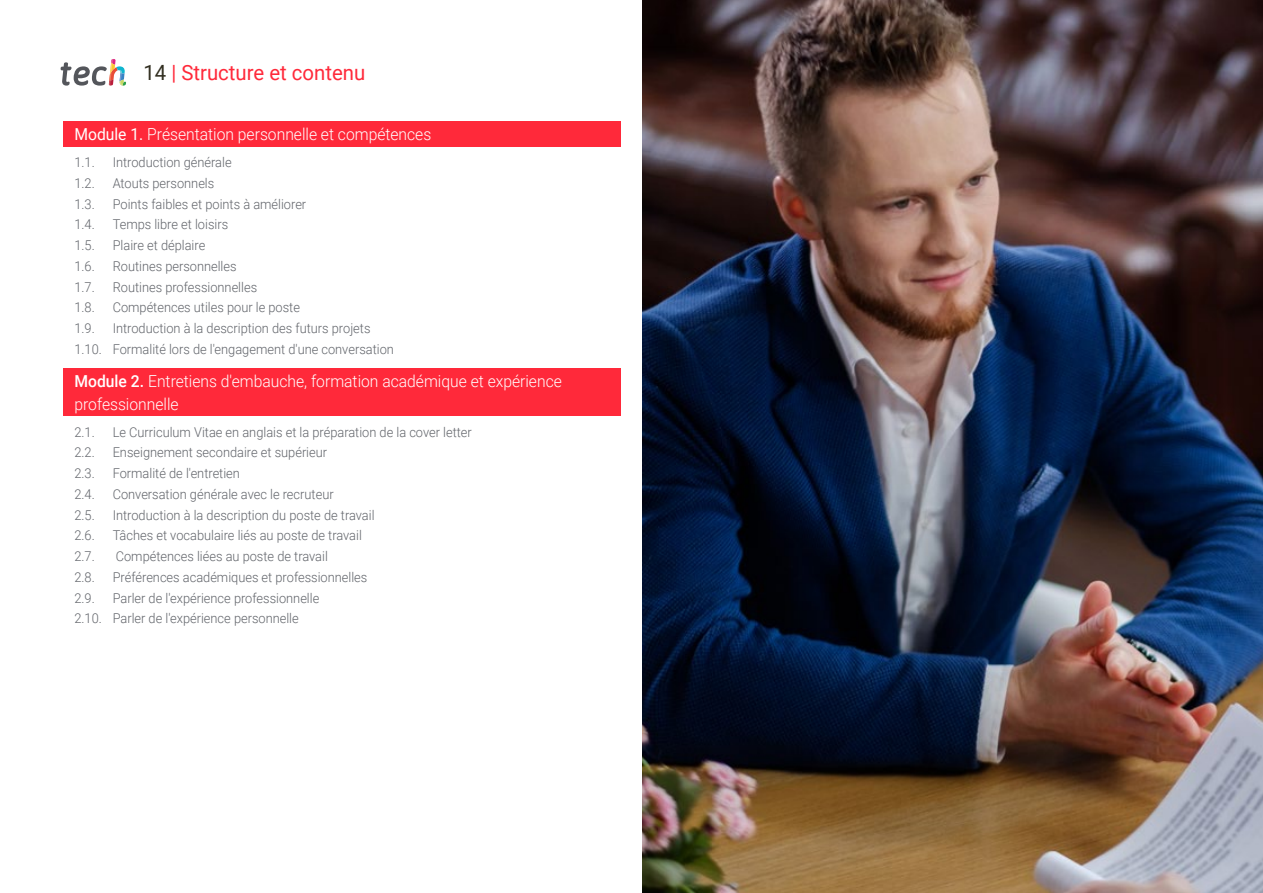
<style>
.page{position:relative;width:1263px;height:893px;background:#fff}
.page>*{position:absolute;margin:0;border:0;box-sizing:border-box;transform-origin:0 0}
.t1{font:21px "Roboto";color:#ff293a}
.t2{font:300 16.5px/22.5px "Roboto";color:#fff;scale:.95 1}
.t3{font:300 13.5px/20.7px "Roboto";color:#61646a;scale:.95 1}
.s1{color:#312e20}
.s2{font-weight:400}
.s3{font-weight:500}
</style>
<div class="page">
<svg style="left:61px;top:59px;width:65px;height:27px"></svg>
<img style="left:642px;top:0;width:621px;height:893px">
<div style="left:63px;top:121px;width:558px;height:25px;background:#ff293a"></div>
<div style="left:63px;top:368px;width:558px;height:48px;background:#ff293a"></div>
<h1 class="t1" style="left:144px;top:57px;width:223px"><span class="s1">14</span> | Structure et contenu</h1>
<p class="t2" style="left:74px;top:122px;width:377px"><span class="s2">Module 1.</span> Présentation personnelle et compétences</p>
<p class="t3" style="left:74px;top:151px;width:23px">1.1.</p>
<p class="t3" style="left:113px;top:151px;width:127px">Introduction générale</p>
<p class="t3" style="left:74px;top:172px;width:23px">1.2.</p>
<p class="t3" style="left:113px;top:172px;width:108px">Atouts personnels</p>
<p class="t3" style="left:74px;top:193px;width:23px">1.3.</p>
<p class="t3" style="left:113px;top:193px;width:205px">Points faibles et points à améliorer</p>
<p class="t3" style="left:74px;top:214px;width:23px">1.4.</p>
<p class="t3" style="left:113px;top:214px;width:123px">Temps libre et loisirs</p>
<p class="t3" style="left:74px;top:234px;width:23px">1.5.</p>
<p class="t3" style="left:113px;top:234px;width:99px">Plaire et déplaire</p>
<p class="t3" style="left:74px;top:255px;width:23px">1.6.</p>
<p class="t3" style="left:113px;top:255px;width:132px">Routines personnelles</p>
<p class="t3" style="left:74px;top:276px;width:23px">1.7.</p>
<p class="t3" style="left:113px;top:276px;width:154px">Routines professionnelles</p>
<p class="t3" style="left:74px;top:297px;width:23px">1.8.</p>
<p class="t3" style="left:113px;top:297px;width:199px">Compétences utiles pour le poste</p>
<p class="t3" style="left:74px;top:317px;width:23px">1.9.</p>
<p class="t3" style="left:74px;top:317px;width:338px;text-indent:38px">Introduction à la description des futurs projets<br>1.10. Formalité lors de l'engagement d'une conversation</p>
<p class="t2" style="left:74px;top:369px;width:515px"><span class="s3">Module 2.</span> Entretiens d'embauche, formation académique et expérience professionnelle</p>
<p class="t3" style="left:74px;top:421px;width:23px">2.1.</p>
<p class="t3" style="left:113px;top:421px;width:380px">Le Curriculum Vitae en anglais et la préparation de la cover letter</p>
<p class="t3" style="left:74px;top:442px;width:23px">2.2.</p>
<p class="t3" style="left:113px;top:442px;width:227px">Enseignement secondaire et supérieur</p>
<p class="t3" style="left:74px;top:462px;width:23px">2.3.</p>
<p class="t3" style="left:113px;top:462px;width:135px">Formalité de l'entretien</p>
<p class="t3" style="left:74px;top:483px;width:23px">2.4.</p>
<p class="t3" style="left:113px;top:483px;width:234px">Conversation générale avec le recruteur</p>
<p class="t3" style="left:74px;top:504px;width:23px">2.5.</p>
<p class="t3" style="left:113px;top:504px;width:277px">Introduction à la description du poste de travail</p>
<p class="t3" style="left:74px;top:525px;width:23px">2.6.</p>
<p class="t3" style="left:113px;top:525px;width:264px">Tâches et vocabulaire liés au poste de travail</p>
<p class="t3" style="left:74px;top:545px;width:23px">2.7.</p>
<p class="t3" style="left:116px;top:545px;width:225px">Compétences liées au poste de travail</p>
<p class="t3" style="left:74px;top:566px;width:23px">2.8.</p>
<p class="t3" style="left:113px;top:566px;width:270px">Préférences académiques et professionnelles</p>
<p class="t3" style="left:74px;top:587px;width:23px">2.9.</p>
<p class="t3" style="left:74px;top:587px;width:259px;text-indent:38px">Parler de l'expérience professionnelle<br>2.10. Parler de l'expérience personnelle</p>
</div>
